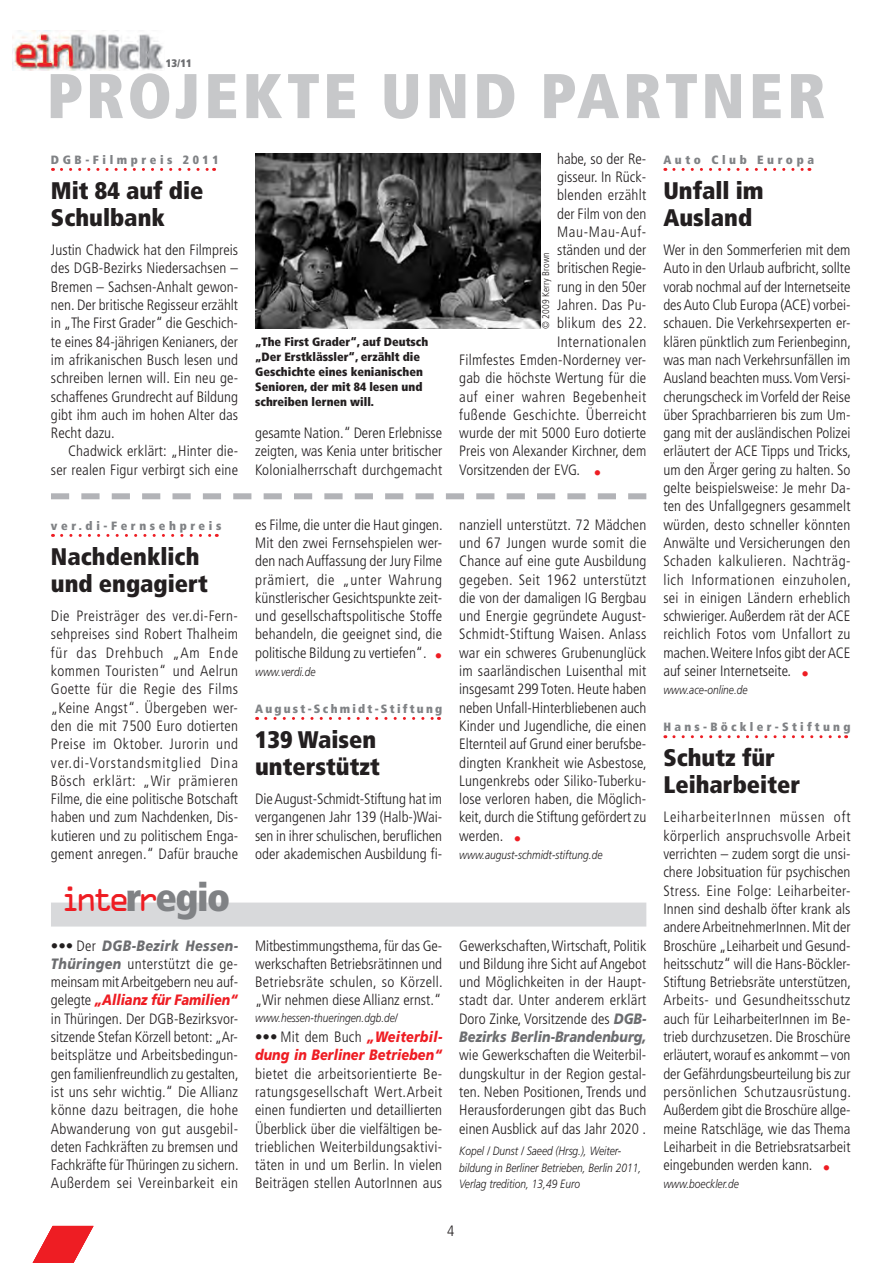
<style>
.page{position:relative;width:893px;height:1263px;background:#fff}
.page>*{position:absolute;margin:0;border:0;box-sizing:border-box;transform-origin:0 0}
.t1{font:900 condensed 63px "Frutiger";letter-spacing:.06em;color:#c7c8ca}
.t2{font:31.5px "OCRA";color:#ee1d23}
.t3{font:900 condensed 24px/27px "Frutiger";color:#231f20}
.t4{font:300 condensed 15px/18.3px "Frutiger";letter-spacing:.005em;color:#231f20;text-align:justify}
.t5{font:italic 900 15px/18.3px "Frutiger";letter-spacing:.01em;color:#ee1d23;scale:.85 1}
.t6{font:300 condensed 15px "Frutiger";letter-spacing:.03em;color:#231f20}
.t7{font:300 condensed 15px "Frutiger";letter-spacing:.035em;color:#231f20}
.t8{font:300 condensed 15px "Frutiger";letter-spacing:.045em;color:#231f20}
.t9{font:300 condensed 15px "Frutiger";letter-spacing:.025em;color:#231f20}
.t10{font:italic 300 12px/16.8px "Frutiger";color:#231f20;scale:.85 1}
.t11{font:900 condensed 12px/15px "Frutiger";color:#231f20}
.t12{font:900 condensed 12px "Frutiger";letter-spacing:.3em;color:#808285}
.t13{font:900 condensed 12px "Frutiger";letter-spacing:.185em;color:#808285}
.t14{font:900 condensed 12px "Frutiger";letter-spacing:.28em;color:#808285}
.t15{font:900 condensed 10.95px "Frutiger";color:#6c6d70}
.t16{font:300 condensed 9.75px "Frutiger";letter-spacing:.015em;color:#231f20}
.s1{color:#ee1d23}
.s2{font-family:"Frutiger";font-weight:900;font-stretch:condensed;font-size:39px;color:#808285}
.s3{font-weight:900;font-style:italic;font-stretch:normal;color:#6c6d70}
.s4{font-weight:300;font-style:normal;font-stretch:condensed;color:#231f20}
.s5{font-weight:900;font-style:italic;font-stretch:normal;color:#ee1d23}
</style>
<div class="page">
<img style="left:13px;top:30px;width:151px;height:41px">
<svg style="left:51px;top:493px;width:595px;height:6px"></svg>
<svg style="left:32px;top:1226px;width:62px;height:37px"></svg>
<svg style="left:674px;top:168px;width:136px;height:3px"></svg>
<svg style="left:61px;top:168px;width:154px;height:3px"></svg>
<div style="left:51px;top:903px;width:595px;height:24px;background:#d8d9db"></div>
<svg style="left:62px;top:534px;width:155px;height:3px"></svg>
<svg style="left:674px;top:735px;width:172px;height:3px"></svg>
<img style="left:255px;top:153px;width:285px;height:175px">
<svg style="left:266px;top:717px;width:173px;height:3px"></svg>
<p class="t15" style="left:166px;top:59px;width:28px">13/11</p>
<h1 class="t1" style="left:47px;top:71px;width:780px">PROJEKTE UND PARTNER</h1>
<p class="t12" style="left:663px;top:155px;width:152px">Auto Club Europa</p>
<h3 class="t3" style="left:663px;top:179px;width:102px">Unfall im<br>Ausland</h3>
<p class="t4" style="left:663px;top:242px;width:189px">Wer in den Sommerferien mit dem Auto in den Urlaub aufbricht, sollte vorab nochmal auf der Internetseite des Auto Club Europa (ACE) vorbei&shy;schauen. Die Verkehrsexperten er&shy;klären pünktlich zum Ferienbeginn, was man nach Verkehrsunfällen im Ausland beachten muss. Vom Versi&shy;cherungscheck im Vorfeld der Reise über Sprachbarrieren bis zum Um&shy;gang mit der ausländischen Polizei erläutert der ACE Tipps und Tricks, um den Ärger gering zu halten. So gelte beispielsweise: Je mehr Da&shy;ten des Unfallgegners gesammelt würden, desto schneller könnten Anwälte und Versicherungen den Schaden kalkulieren. Nachträg&shy;lich Informationen einzuholen, sei in einigen Ländern erheblich schwieriger. Außerdem rät der ACE reichlich Fotos vom Unfallort zu machen. Weitere Infos gibt der ACE auf seiner Internetseite. <span class="s1">•</span></p>
<p class="t10" style="left:663px;top:683px;width:101px">www.ace-online.de</p>
<p class="t4" style="left:557px;top:151px;width:91px">habe, so der Re-</p>
<p class="t4" style="left:557px;top:169px;width:91px">gisseur. In Rück-</p>
<p class="t4" style="left:557px;top:187px;width:91px">blenden erzählt</p>
<p class="t4" style="left:557px;top:205px;width:91px">der Film von den</p>
<p class="t8" style="left:557px;top:226px;width:91px">Mau-Mau-Auf-</p>
<p class="t4" style="left:557px;top:242px;width:91px">ständen und der</p>
<p class="t4" style="left:557px;top:260px;width:91px">britischen Regie-</p>
<p class="t4" style="left:557px;top:279px;width:91px">rung in den 50er</p>
<p class="t4" style="left:557px;top:297px;width:91px">Jahren. Das Pu-</p>
<p class="t9" style="left:557px;top:317px;width:91px">blikum des 22.</p>
<p class="t6" style="left:557px;top:335px;width:91px">Internationalen</p>
<p class="t4" style="left:459px;top:352px;width:189px">Filmfestes Emden-Norderney ver-</p>
<p class="t4" style="left:459px;top:370px;width:189px">gab die höchste Wertung für die</p>
<p class="t7" style="left:459px;top:390px;width:189px">auf einer wahren Begebenheit</p>
<p class="t6" style="left:459px;top:409px;width:189px">fußende Geschichte. Überreicht</p>
<p class="t4" style="left:459px;top:425px;width:189px">wurde der mit 5000 Euro dotierte</p>
<p class="t4" style="left:459px;top:443px;width:189px">Preis von Alexander Kirchner, dem</p>
<p class="t4" style="left:459px;top:462px;width:144px">Vorsitzenden der EVG. <span class="s1">•</span></p>
<p class="t12" style="left:51px;top:155px;width:169px">DGB-Filmpreis 2011</p>
<h3 class="t3" style="left:51px;top:179px;width:154px">Mit 84 auf die<br>Schulbank</h3>
<p class="t4" style="left:51px;top:242px;width:189px">Justin Chadwick hat den Filmpreis des DGB-Bezirks Niedersachsen – Bremen – Sachsen-Anhalt gewon&shy;nen. Der britische Regisseur erzählt in „The First Grader“ die Geschich&shy;te eines 84-jährigen Kenianers, der im afrikanischen Busch lesen und schreiben lernen will. Ein neu ge&shy;schaffenes Grundrecht auf Bildung gibt ihm auch im hohen Alter das Recht dazu.</p>
<p class="t4" style="left:51px;top:443px;width:189px;text-align:right">Chadwick erklärt: „Hinter die&shy;ser realen Figur verbirgt sich eine</p>
<p class="t16" style="left:542px;top:329px;width:78px;rotate:-90deg">© 2009 Kerry Brown</p>
<p class="t11" style="left:255px;top:335px;width:175px">„The First Grader“, auf Deutsch „Der Erstklässler“, erzählt die<br>Geschichte eines kenianischen<br>Senioren, der mit 84 lesen und schreiben lernen will.</p>
<p class="t4" style="left:255px;top:425px;width:189px">gesamte Nation.“ Deren Erlebnisse zeigten, was Kenia unter britischer Kolonialherrschaft durchgemacht</p>
<p class="t4" style="left:255px;top:517px;width:189px">es Filme, die unter die Haut gingen.<br>Mit den zwei Fernsehspielen wer&shy;den nach Auffassung der Jury Filme prämiert, die „unter Wahrung künstlerischer Gesichtspunkte zeit&shy;und gesellschaftspolitische Stoffe behandeln, die geeignet sind, die politische Bildung zu vertiefen“. <span class="s1">•</span></p>
<p class="t10" style="left:255px;top:664px;width:73px">www.verdi.de</p>
<p class="t4" style="left:459px;top:517px;width:189px">nanziell unterstützt. 72 Mädchen und 67 Jungen wurde somit die Chance auf eine gute Ausbildung gegeben. Seit 1962 unterstützt die von der damaligen IG Bergbau und Energie gegründete August-Schmidt-Stiftung Waisen. Anlass war ein schweres Grubenunglück im saarländischen Luisenthal mit insgesamt 299 Toten. Heute haben neben Unfall-Hinterbliebenen auch Kinder und Jugendliche, die einen Elternteil auf Grund einer berufsbe&shy;dingten Krankheit wie Asbestose, Lungenkrebs oder Siliko-Tuberku&shy;lose verloren haben, die Möglich&shy;keit, durch die Stiftung gefördert zu werden. <span class="s1">•</span></p>
<p class="t10" style="left:459px;top:847px;width:170px">www.august-schmidt-stiftung.de</p>
<p class="t12" style="left:51px;top:521px;width:172px">ver.di-Fernsehpreis</p>
<h3 class="t3" style="left:51px;top:545px;width:158px">Nachdenklich und engagiert</h3>
<p class="t4" style="left:51px;top:608px;width:189px">Die Preisträger des ver.di-Fern&shy;sehpreises sind Robert Thalheim für das Drehbuch „Am Ende kommen Touristen“ und Aelrun Goette für die Regie des Films „Keine Angst“. Übergeben wer&shy;den die mit 7500 Euro dotierten Preise im Oktober. Jurorin und ver.di-Vorstandsmitglied Dina Bösch erklärt: „Wir prämieren Filme, die eine politische Botschaft haben und zum Nachdenken, Dis&shy;kutieren und zu politischem Enga&shy;gement anregen.“ Dafür brauche</p>
<p class="t13" style="left:255px;top:704px;width:189px">August-Schmidt-Stiftung</p>
<h3 class="t3" style="left:255px;top:728px;width:126px">139 Waisen unterstützt</h3>
<p class="t4" style="left:255px;top:791px;width:189px">Die August-Schmidt-Stiftung hat im vergangenen Jahr 139 (Halb-)Wai&shy;sen in ihrer schulischen, beruflichen oder akademischen Ausbildung fi-</p>
<p class="t14" style="left:663px;top:722px;width:189px">Hans-Böckler-Stiftung</p>
<h3 class="t3" style="left:663px;top:747px;width:138px">Schutz für<br>Leiharbeiter</h3>
<p class="t4" style="left:663px;top:809px;width:189px">LeiharbeiterInnen müssen oft körperlich anspruchsvolle Arbeit verrichten – zudem sorgt die unsi&shy;chere Jobsituation für psychischen Stress. Eine Folge: Leiharbeiter-Innen sind deshalb öfter krank als andere ArbeitnehmerInnen. Mit der Broschüre „Leiharbeit und Gesund&shy;heitsschutz“ will die Hans-Böckler-Stiftung Betriebsräte unterstützen, Arbeits- und Gesundheitsschutz auch für LeiharbeiterInnen im Be&shy;trieb durchzusetzen. Die Broschüre erläutert, worauf es ankommt – von der Gefährdungsbeurteilung bis zur persönlichen Schutzausrüstung.<br>Außerdem gibt die Broschüre allge&shy;meine Ratschläge, wie das Thema Leiharbeit in die Betriebsratsarbeit eingebunden werden kann. <span class="s1">•</span></p>
<p class="t10" style="left:663px;top:1177px;width:90px">www.boeckler.de</p>
<h2 class="t2" style="left:59px;top:888px;width:172px">inte<span class="s2">r</span>r<span class="s2">egio</span></h2>
<p class="t4" style="left:459px;top:937px;width:189px">Gewerkschaften, Wirtschaft, Politik und Bildung ihre Sicht auf Angebot und Möglichkeiten in der Haupt&shy;stadt dar. Unter anderem erklärt Doro Zinke, Vorsitzende des <span class="s3">DGB-Bezirks Berlin-Brandenburg,</span></p>
<p class="t4" style="left:459px;top:1047px;width:189px">wie Gewerkschaften die Weiterbil&shy;dungskultur in der Region gestal&shy;ten. Neben Positionen, Trends und Herausforderungen gibt das Buch einen Ausblick auf das Jahr 2020 .</p>
<p class="t10" style="left:459px;top:1143px;width:216px">Kopel / Dunst / Saeed (Hrsg.), Weiter&shy;bildung in Berliner Betrieben, Berlin 2011,<br>Verlag tredition, 13,49 Euro</p>
<p class="t4" style="left:255px;top:937px;width:189px">Mitbestimmungsthema, für das Ge&shy;werkschaften Betriebsrätinnen und Betriebsräte schulen, so Körzell. „Wir nehmen diese Allianz ernst.“</p>
<p class="t10" style="left:255px;top:1011px;width:169px">www.hessen-thueringen.dgb.de/</p>
<p class="t5" style="left:255px;top:1029px;width:222px"><span class="s4">••• Mit dem Buch</span> „Weiterbil&shy;dung in Berliner Betrieben“</p>
<p class="t4" style="left:255px;top:1066px;width:189px">bietet die arbeitsorientierte Be&shy;ratungsgesellschaft Wert.Arbeit einen fundierten und detaillierten Überblick über die vielfältigen be&shy;trieblichen Weiterbildungsaktivi&shy;täten in und um Berlin. In vielen Beiträgen stellen AutorInnen aus</p>
<p class="t4" style="left:51px;top:937px;width:189px">••• Der <span class="s3">DGB-Bezirk Hessen-Thüringen</span> unterstützt die ge&shy;meinsam mit Arbeitgebern neu auf&shy;gelegte <span class="s5">„Allianz für Familien“ </span>in Thüringen. Der DGB-Bezirksvor&shy;sitzende Stefan Körzell betont: „Ar&shy;beitsplätze und Arbeitsbedingun&shy;gen familienfreundlich zu gestalten, ist uns sehr wichtig.“ Die Allianz könne dazu beitragen, die hohe Abwanderung von gut ausgebil&shy;deten Fachkräften zu bremsen und Fachkräfte für Thüringen zu sichern.<br>Außerdem sei Vereinbarkeit ein</p>
<p class="t4" style="left:447px;top:1223px;width:9px">4</p>
</div>
